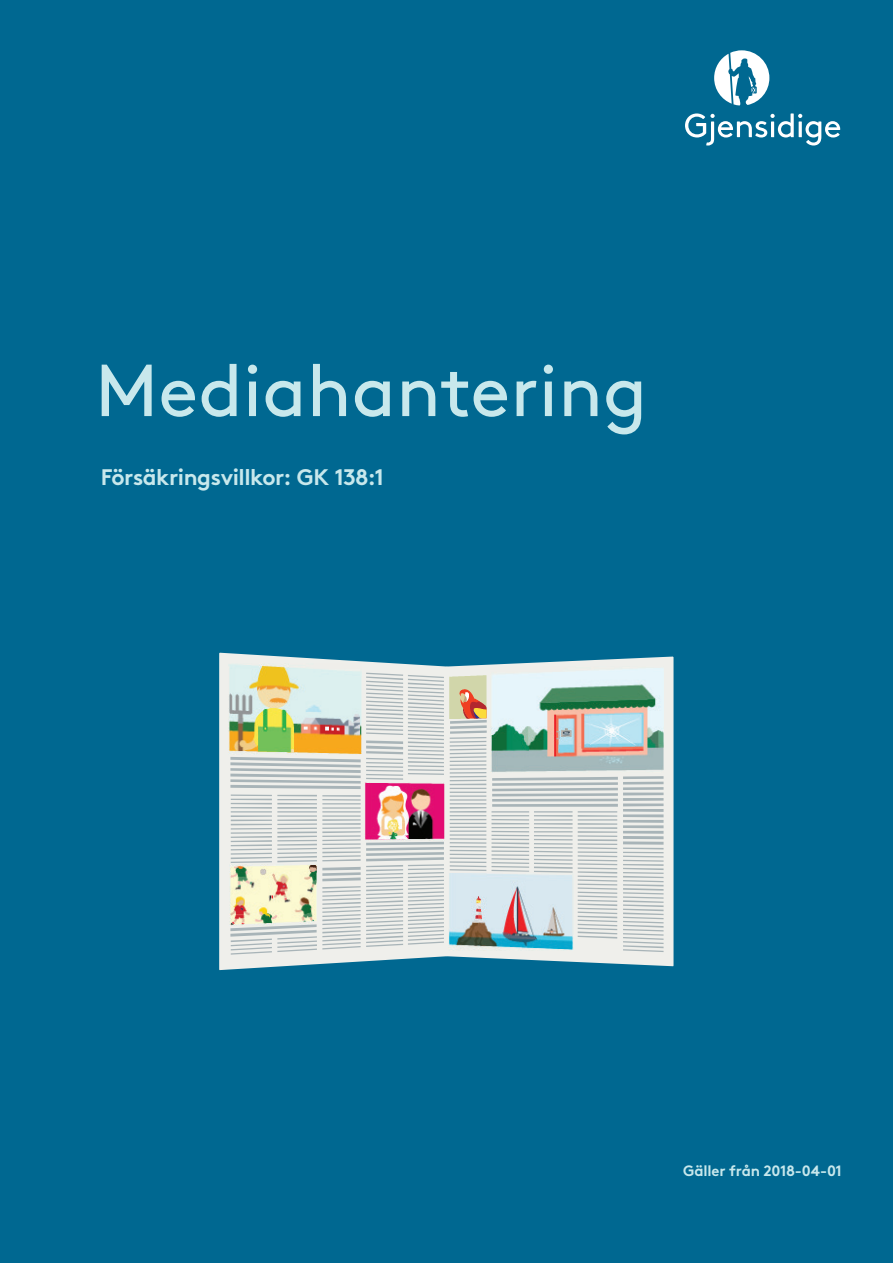
<style>
.page{position:relative;width:893px;height:1263px;background:#006891}
.page>*{position:absolute;margin:0;border:0;box-sizing:border-box;transform-origin:0 0}
.t1{font:73.5px "Gjen Brown OT";color:#c8e8ec}
.t2{font:700 22.5px "Gjen Brown OT";letter-spacing:-.02em;color:#c8e8ec}
.t3{font:700 15px "Gjen Brown OT";letter-spacing:-.015em;color:#c8e8ec}
</style>
<div class="page">
<svg style="left:447px;top:656px;width:226px;height:310px;fill:#efefeb"></svg>
<svg style="left:219px;top:653px;width:228px;height:317px;fill:#efefeb"></svg>
<img style="left:490px;top:666px;width:173px;height:9px">
<img style="left:448px;top:674px;width:39px;height:45px">
<svg style="left:450px;top:675px;width:214px;height:277px;background:#c6d0cc"></svg>
<svg style="left:230px;top:665px;width:214px;height:290px;background:#d8d9ca"></svg>
<img style="left:364px;top:783px;width:81px;height:58px">
<svg style="left:685px;top:113px;width:155px;height:33px"></svg>
<svg style="left:714px;top:50px;width:55px;height:56px"></svg>
<h1 class="t1" style="left:95px;top:334px;width:554px">Mediahantering</h1>
<p class="t2" style="left:101px;top:459px;width:285px">Försäkringsvillkor: GK 138:1</p>
<p class="t3" style="left:683px;top:1158px;width:160px">Gäller från 2018-04-01</p>
</div>
